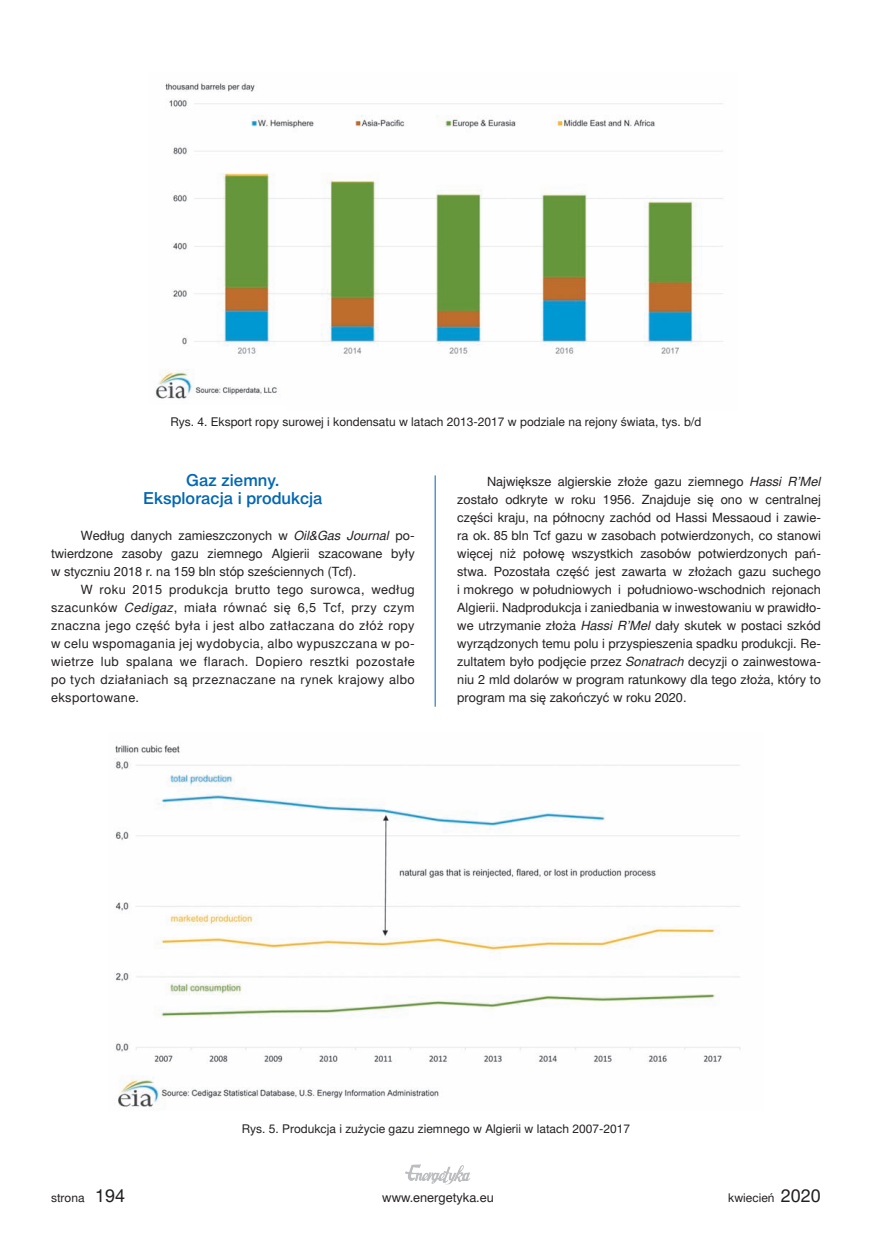
<style>
.page{position:relative;width:872px;height:1255px;background:#fff}
.page>*{position:absolute;margin:0;border:0;box-sizing:border-box;transform-origin:0 0}
.t1{font:16.5px/18px "Switzer EFN Medium";color:#0166b3;text-align:center}
.t2{font:12.75px/18px "Switzer EFN";color:#231f20;text-align:justify}
.t3{font:12px "Switzer EFN";color:#231f20}
.s1{font-style:italic}
.s2{font-size:18px}
</style>
<div class="page">
<img style="left:405px;top:1164px;width:66px;height:21px">
<hr style="left:435px;top:475px;width:1px;height:231px;background:#0166b3">
<img style="left:115px;top:745px;width:626px;height:362px">
<img style="left:155px;top:83px;width:568px;height:316px">
<p class="t3" style="left:170px;top:415px;width:532px">Rys. 4. Eksport ropy surowej i kondensatu w latach 2013-2017 w podziale na rejony świata, tys. b/d</p>
<p class="t1" style="left:143px;top:471px;width:181px">Gaz ziemny.<br>Eksploracja i produkcja</p>
<p class="t2" style="left:51px;top:527px;width:365px;text-indent:30px">Według danych zamieszczonych w <span class="s1">Oil&amp;Gas Journal</span> po&shy;twierdzone zasoby gazu ziemnego Algierii szacowane były w styczniu 2018 r. na 159 bln stóp sześciennych (Tcf).</p>
<p class="t2" style="left:51px;top:581px;width:365px;text-indent:30px">W roku 2015 produkcja brutto tego surowca, według szacunków <span class="s1">Cedigaz</span>, miała równać się 6,5 Tcf, przy czym znaczna jego część była i jest albo zatłaczana do złóż ropy w celu wspomagania jej wydobycia, albo wypuszczana w po&shy;wietrze lub spalana we flarach. Dopiero resztki pozostałe po tych działaniach są przeznaczane na rynek krajowy albo eksportowane.</p>
<p class="t2" style="left:457px;top:473px;width:365px;text-indent:30px">Największe algierskie złoże gazu ziemnego <span class="s1">Hassi R’Mel </span>zostało odkryte w roku 1956. Znajduje się ono w centralnej części kraju, na północny zachód od Hassi Messaoud i zawie&shy;ra ok. 85 bln Tcf gazu w zasobach potwierdzonych, co stanowi więcej niż połowę wszystkich zasobów potwierdzonych pań&shy;stwa. Pozostała część jest zawarta w złożach gazu suchego i mokrego w południowych i południowo-wschodnich rejonach Algierii. Nadprodukcja i zaniedbania w inwestowaniu w prawidło&shy;we utrzymanie złoża <span class="s1">Hassi R’Mel</span> dały skutek w postaci szkód wyrządzonych temu polu i przyspieszenia spadku produkcji. Re&shy;zultatem było podjęcie przez <span class="s1">Sonatrach</span> decyzji o zainwestowa&shy;niu 2 mld dolarów w program ratunkowy dla tego złoża, który to program ma się zakończyć w roku 2020.</p>
<p class="t3" style="left:242px;top:1121px;width:390px">Rys. 5. Produkcja i zużycie gazu ziemnego w Algierii w latach 2007-2017</p>
<p class="t3" style="left:51px;top:1190px;width:76px">strona <span class="s2">194</span></p>
<p class="t2" style="left:382px;top:1188px;width:113px">www.energetyka.eu</p>
<p class="t3" style="left:728px;top:1190px;width:94px">kwiecień <span class="s2">2020</span></p>
</div>
